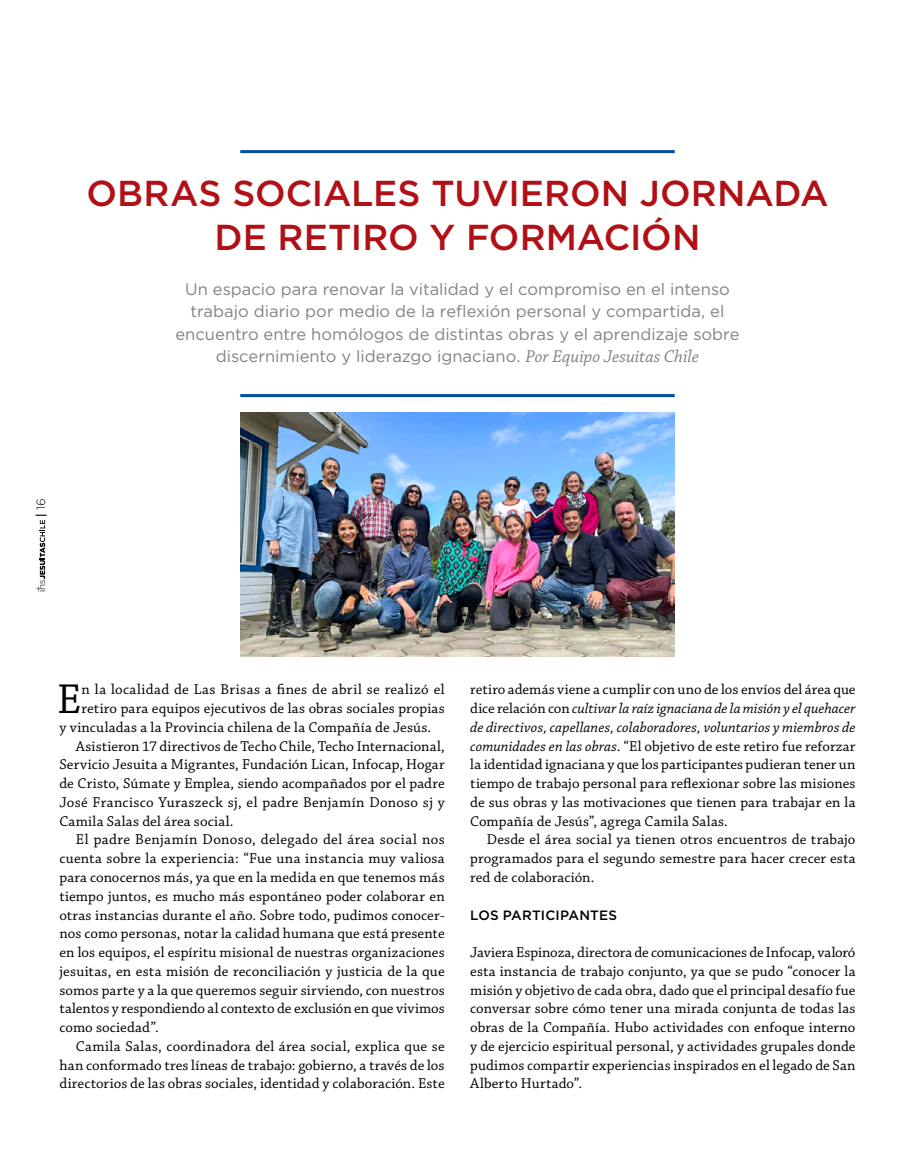
<style>
.page{position:relative;width:915px;height:1149px;background:#fff}
.page>*{position:absolute;margin:0;border:0;box-sizing:border-box;transform-origin:0 0}
.t1{font:43.8px "Chaparral Pro";color:#000}
.t2{font:500 36px/43.2px "Gotham";color:#b11116;text-align:center}
.t3{font:16.5px/22.5px "Gotham";color:#808285;text-align:center}
.t4{font:15px/18.8px "Chaparral Pro";letter-spacing:.01em;color:#000;text-align:justify}
.t5{font:15px "Chaparral Pro";letter-spacing:.03em;color:#000}
.t6{font:500 13.5px "Gotham";letter-spacing:.01em;color:#000}
.t7{font:300 12px "Gotham";color:#000}
.s1{font-family:"Chaparral Pro";font-style:italic;font-size:18px}
.s2{font-style:italic}
</style>
<div class="page">
<img style="left:240px;top:412px;width:434px;height:244px">
<hr style="left:240px;top:150px;width:434px;height:3px;background:#034ea2">
<hr style="left:240px;top:394px;width:434px;height:3px;background:#034ea2">
<svg style="left:36px;top:514px;width:11px;height:77px"></svg>
<h2 class="t2" style="left:86px;top:171px;width:743px">OBRAS SOCIALES TUVIERON JORNADA<br>DE RETIRO Y FORMACIÓN</h2>
<p class="t3" style="left:175px;top:277px;width:565px">Un espacio para renovar la vitalidad y el compromiso en el intenso trabajo diario por medio de la reflexión personal y compartida, el encuentro entre homólogos de distintas obras y el aprendizaje sobre discernimiento y liderazgo ignaciano. <span class="s1">Por Equipo Jesuitas Chile</span></p>
<p class="t7" style="left:33px;top:510px;width:13px;rotate:-90deg">16</p>
<h1 class="t1" style="left:57px;top:674px;width:26px">E</h1>
<p class="t5" style="left:82px;top:681px;width:364px">n la localidad de Las Brisas a fines de abril se realizó el</p>
<p class="t4" style="left:82px;top:699px;width:364px">retiro para equipos ejecutivos de las obras sociales propias</p>
<p class="t4" style="left:59px;top:718px;width:373px">y vinculadas a la Provincia chilena de la Compañía de Jesús.</p>
<p class="t4" style="left:76px;top:736px;width:370px">Asistieron 17 directivos de Techo Chile, Techo Internacional,</p>
<p class="t4" style="left:59px;top:755px;width:386px">Servicio Jesuita a Migrantes, Fundación Lican, Infocap, Hogar</p>
<p class="t4" style="left:59px;top:774px;width:386px">de Cristo, Súmate y Emplea, siendo acompañados por el padre</p>
<p class="t4" style="left:59px;top:793px;width:386px">José Francisco Yuraszeck sj, el padre Benjamín Donoso sj y</p>
<p class="t4" style="left:59px;top:811px;width:175px">Camila Salas del área social.</p>
<p class="t5" style="left:76px;top:831px;width:370px">El padre Benjamín Donoso, delegado del área social nos</p>
<p class="t4" style="left:59px;top:849px;width:386px">cuenta sobre la experiencia: “Fue una instancia muy valiosa</p>
<p class="t4" style="left:59px;top:868px;width:386px">para conocernos más, ya que en la medida en que tenemos más</p>
<p class="t4" style="left:59px;top:886px;width:386px">tiempo juntos, es mucho más espontáneo poder colaborar en</p>
<p class="t4" style="left:59px;top:905px;width:386px">otras instancias durante el año. Sobre todo, pudimos conocer-</p>
<p class="t4" style="left:59px;top:924px;width:386px">nos como personas, notar la calidad humana que está presente</p>
<p class="t4" style="left:59px;top:943px;width:386px">en los equipos, el espíritu misional de nuestras organizaciones</p>
<p class="t4" style="left:59px;top:961px;width:386px">jesuitas, en esta misión de reconciliación y justicia de la que</p>
<p class="t4" style="left:59px;top:980px;width:386px">somos parte y a la que queremos seguir sirviendo, con nuestros</p>
<p class="t4" style="left:59px;top:999px;width:386px">talentos y respondiendo al contexto de exclusión en que vivimos</p>
<p class="t4" style="left:59px;top:1018px;width:101px">como sociedad”.</p>
<p class="t4" style="left:76px;top:1036px;width:370px">Camila Salas, coordinadora del área social, explica que se</p>
<p class="t4" style="left:59px;top:1055px;width:386px">han conformado tres líneas de trabajo: gobierno, a través de los</p>
<p class="t4" style="left:59px;top:1074px;width:386px">directorios de las obras sociales, identidad y colaboración. Este</p>
<p class="t4" style="left:470px;top:680px;width:386px">retiro además viene a cumplir con uno de los envíos del área que dice relación con <span class="s2">cultivar la raíz ignaciana de la misión y el quehacer de directivos, capellanes, colaboradores, voluntarios y miembros de comunidades en las obras</span>. “El objetivo de este retiro fue reforzar la identidad ignaciana y que los participantes pudieran tener un tiempo de trabajo personal para reflexionar sobre las misiones de sus obras y las motivaciones que tienen para trabajar en la Compañía de Jesús”, agrega Camila Salas.</p>
<p class="t4" style="left:470px;top:830px;width:386px;text-indent:16px">Desde el área social ya tienen otros encuentros de trabajo programados para el segundo semestre para hacer crecer esta red de colaboración.</p>
<p class="t6" style="left:470px;top:905px;width:148px">LOS PARTICIPANTES</p>
<p class="t4" style="left:470px;top:943px;width:386px">Javiera Espinoza, directora de comunicaciones de Infocap, valoró esta instancia de trabajo conjunto, ya que se pudo “conocer la misión y objetivo de cada obra, dado que el principal desafío fue conversar sobre cómo tener una mirada conjunta de todas las obras de la Compañía. Hubo actividades con enfoque interno y de ejercicio espiritual personal, y actividades grupales donde pudimos compartir experiencias inspirados en el legado de San Alberto Hurtado”.</p>
</div>
